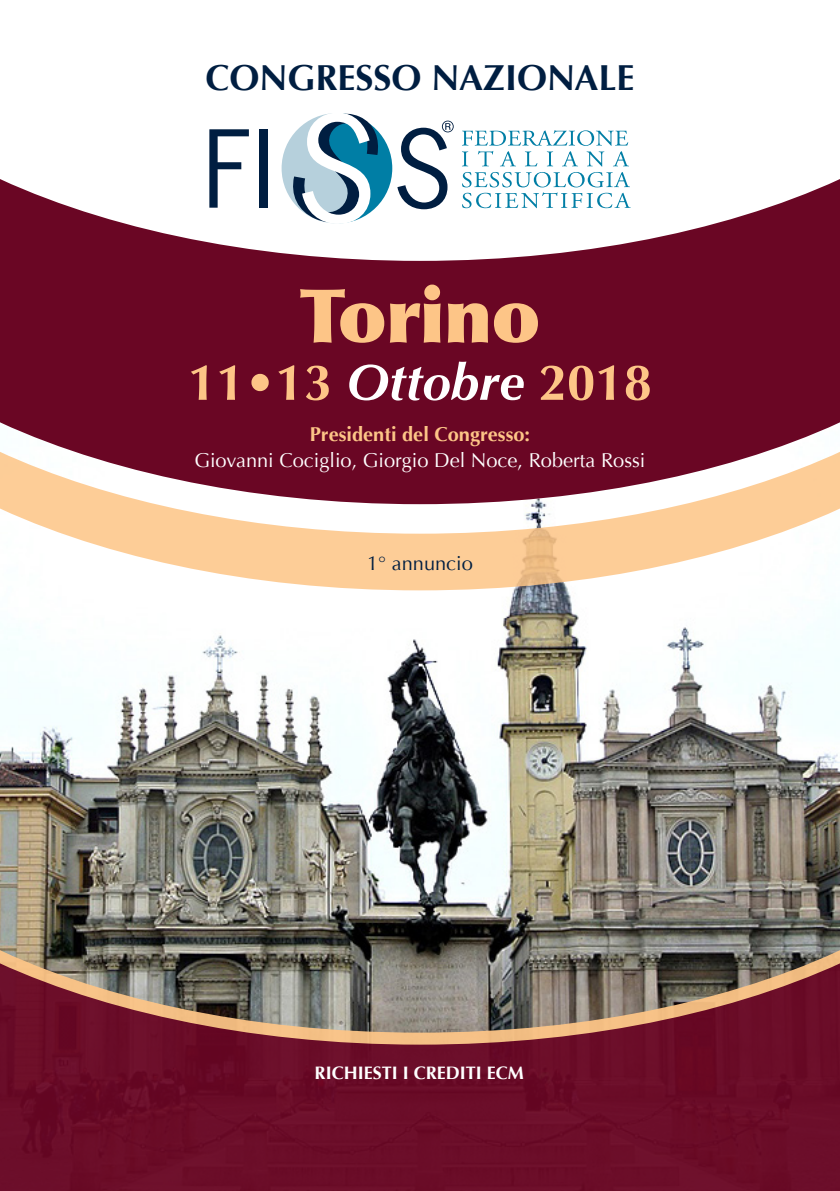
<style>
.page{position:relative;width:840px;height:1191px;background:#fff}
.page>*{position:absolute;margin:0;border:0;box-sizing:border-box;transform-origin:0 0}
.t1{font:900 74.8px "Optima";letter-spacing:-.01em;color:#fdc587}
.t2{font:700 50.8px "Optima";color:#fdc587}
.t3{font:700 36px "Optima";color:#001e41}
.t4{font:20px "Optima";color:#fff}
.t5{font:700 20px "Optima";color:#fdc587}
.t6{font:20px "Optima";color:#001e41}
.t7{font:700 18px "Optima";color:#fff}
.s1{font-style:italic;color:#fff}
</style>
<div class="page">
<img style="left:7px;top:590px;width:832px;height:126px">
<svg style="left:0;top:261px;width:839px;height:329px;fill:#6a0624"></svg>
<svg style="left:0;top:124px;width:839px;height:137px"></svg>
<svg style="left:461px;top:130px;width:169px;height:78px"></svg>
<svg style="left:209px;top:129px;width:40px;height:79px"></svg>
<div style="left:259px;top:129px;width:8px;height:79px;background:#001e41"></div>
<svg style="left:281px;top:113px;width:172px;height:113px"></svg>
<img style="left:0;top:716px;width:839px;height:475px">
<p class="t3" style="left:205px;top:57px;width:430px">CONGRESSO NAZIONALE</p>
<p class="t1" style="left:299px;top:271px;width:242px">Torino</p>
<p class="t2" style="left:188px;top:353px;width:465px">11•13 <span class="s1">Ottobre</span> 2018</p>
<p class="t5" style="left:309px;top:422px;width:222px">Presidenti del Congresso:</p>
<p class="t4" style="left:194px;top:448px;width:452px">Giovanni Cociglio, Giorgio Del Noce, Roberta Rossi</p>
<p class="t6" style="left:367px;top:551px;width:107px">1° annuncio</p>
<p class="t7" style="left:314px;top:1062px;width:211px">RICHIESTI I CREDITI ECM</p>
</div>
